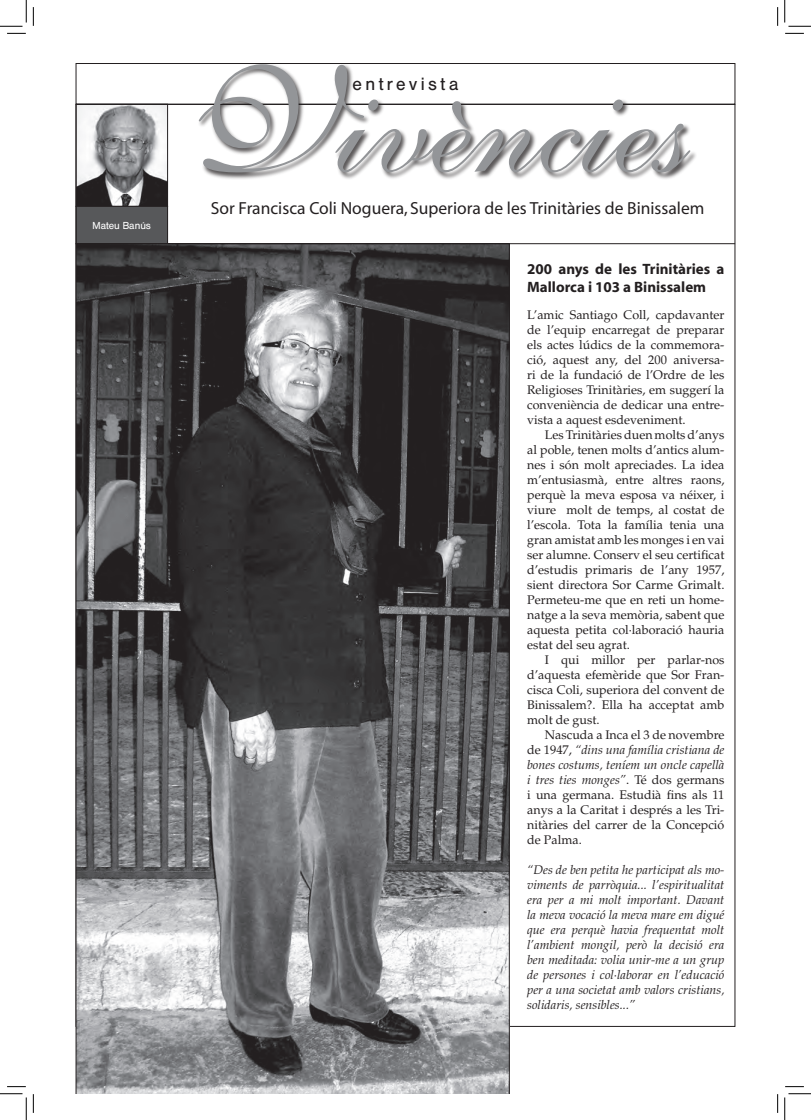
<style>
.page{position:relative;width:811px;height:1120px;background:#fff}
.page>*{position:absolute;margin:0;border:0;box-sizing:border-box;transform-origin:0 0}
.t1{font:150px "Shelley Volante BT";color:#939598}
.t2{font:17.5px "Myriad";color:#231f20}
.t3{font:17.5px "Helvetica BQ";letter-spacing:.2em;color:#231f20}
.t4{font:700 15px/18px "Myriad";color:#231f20}
.t5{font:12.5px/15px "Palatino";color:#231f20;text-align:justify}
.t6{font:italic 12.5px/15px "Palatino";color:#231f20;text-align:justify}
.t7{font:10px "Helvetica BQ";color:#fff}
.s1{font-style:italic}
</style>
<div class="page">
<img style="left:78px;top:106px;width:88px;height:98px">
<div style="left:76px;top:104px;width:92px;height:102px;border:1px solid #231f20"></div>
<div style="left:76px;top:206px;width:92px;height:37px;background:#57585a"></div>
<div style="left:76px;top:206px;width:92px;height:38px;border:1px solid #231f20"></div>
<div style="left:76px;top:63px;width:659px;height:41px;border:1px solid #231f20"></div>
<div style="left:198px;top:63px;width:499px;height:117px;background:#231f20;opacity:.75"></div>
<svg style="left:76px;top:244px;width:433px;height:849px;background:#646365"></svg>
<hr style="left:76px;top:243px;width:659px;height:1px;background:#231f20">
<svg style="left:7px;top:33px;width:19px;height:1px"></svg>
<svg style="left:785px;top:33px;width:19px;height:1px"></svg>
<svg style="left:33px;top:7px;width:1px;height:19px"></svg>
<svg style="left:33px;top:1094px;width:1px;height:18px"></svg>
<svg style="left:777px;top:7px;width:1px;height:19px"></svg>
<svg style="left:777px;top:1094px;width:1px;height:18px"></svg>
<svg style="left:0;top:0;width:27px;height:27px"></svg>
<svg style="left:0;top:1093px;width:27px;height:26px"></svg>
<svg style="left:784px;top:0;width:27px;height:27px"></svg>
<svg style="left:784px;top:1093px;width:27px;height:26px"></svg>
<p class="t7" style="left:93px;top:220px;width:60px">Mateu Banús</p>
<p class="t1" style="left:182px;top:29px;width:508px">Vivències</p>
<p class="t3" style="left:352px;top:75px;width:108px">entrevista</p>
<p class="t2" style="left:211px;top:199px;width:495px">Sor Francisca Coli Noguera, Superiora de les Trinitàries de Binissalem</p>
<p class="t4" style="left:527px;top:260px;width:199px">200 anys de les Trinitàries a<br>Mallorca i 103 a Binissalem</p>
<p class="t5" style="left:527px;top:307px;width:199px">L’amic Santiago Coll, capdavanter de l’equip encarregat de preparar els actes lúdics de la commemora&shy;ció, aquest any, del 200 aniversa&shy;ri de la fundació de l’Ordre de les Religioses Trinitàries, em suggerí la conveniència de dedicar una entre&shy;vista a aquest esdeveniment.</p>
<p class="t5" style="left:527px;top:427px;width:199px;text-indent:18px">Les Trinitàries duen molts d’anys al poble, tenen molts d’antics alum&shy;nes i són molt apreciades. La idea m’entusiasmà, entre altres raons, perquè la meva esposa va néixer, i viure molt de temps, al costat de l’escola. Tota la família tenia una gran amistat amb les monges i en vai ser alumne. Conserv el seu certificat d’estudis primaris de l’any 1957, sient directora Sor Carme Grimalt.<br>Permeteu-me que en reti un home&shy;natge a la seva memòria, sabent que aquesta petita col·laboració hauria estat del seu agrat.</p>
<p class="t5" style="left:527px;top:652px;width:199px;text-indent:18px">I qui millor per parlar-nos d’aquesta efemèride que Sor Fran&shy;cisca Coli, superiora del convent de Binissalem?. Ella ha acceptat amb molt de gust.</p>
<p class="t5" style="left:527px;top:727px;width:199px;text-indent:18px">Nascuda a Inca el 3 de novembre de 1947, <span class="s1">“dins una família cristiana de bones costums, teníem un oncle capellà i tres ties monges”</span>. Té dos germans i una germana. Estudià fins als 11 anys a la Caritat i després a les Tri&shy;nitàries del carrer de la Concepció de Palma.</p>
<p class="t6" style="left:527px;top:862px;width:199px">“Des de ben petita he participat als mo&shy;viments de parròquia... l’espiritualitat era per a mi molt important. Davant la meva vocació la meva mare em digué que era perquè havia frequentat molt l’ambient mongil, però la decisió era ben meditada: volia unir-me a un grup de persones i col·laborar en l’educació per a una societat amb valors cristians, solidaris, sensibles...”</p>
</div>
